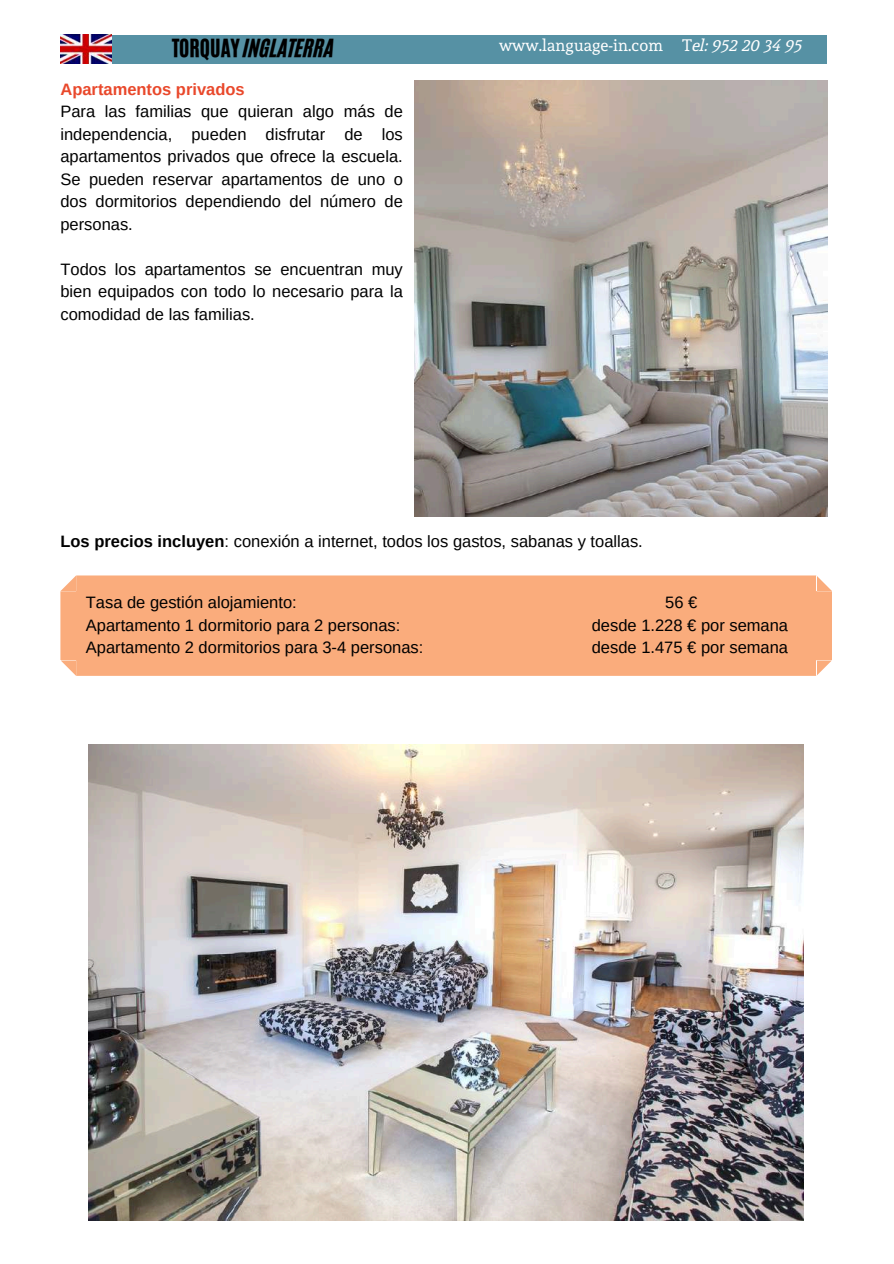
<style>
.page{position:relative;width:894px;height:1264px;background:#fff}
.page>*{position:absolute;margin:0;border:0;box-sizing:border-box;transform-origin:0 0}
.t1{font:21px "CA Generated";color:#000}
.t2{font:16.5px/22.5px "Arimo";color:#000;text-align:justify}
.t3{font:16.5px "Andada";color:#fff}
.t4{font:700 16.5px "Arimo";color:#e9482b}
.s1{font-family:"CA Generated"}
.s2{font-weight:700}
</style>
<div class="page">
<div style="left:101px;top:36px;width:725px;height:28px;background:#5691a4"></div>
<img style="left:60px;top:34px;width:51px;height:30px">
<div style="left:60px;top:575px;width:771px;height:101px;background:#faac7c"></div>
<img style="left:414px;top:81px;width:413px;height:435px">
<img style="left:89px;top:744px;width:714px;height:476px">
<p class="t1" style="left:172px;top:33px;width:164px">TORQUAY INGLATERRA</p>
<p class="t4" style="left:60px;top:80px;width:186px">Apartamentos privados</p>
<p class="t2" style="left:60px;top:100px;width:344px">Para las familias que quieran algo más de independencia, pueden disfrutar de los apartamentos privados que ofrece la escuela.<br>Se pueden reservar apartamentos de uno o dos dormitorios dependiendo del número de personas.</p>
<p class="t2" style="left:60px;top:258px;width:344px">Todos los apartamentos se encuentran muy bien equipados con todo lo necesario para la comodidad de las familias.</p>
<p class="t3" style="left:499px;top:35px;width:305px">www.language-in.com T<span class="s1">el: 952 20 34 95</span></p>
<p class="t2" style="left:60px;top:530px;width:583px"><span class="s2">Los precios incluyen</span>: conexión a internet, todos los gastos, sabanas y toallas.</p>
<p class="t2" style="left:86px;top:591px;width:339px;text-align:left">Tasa de gestión alojamiento:<br>Apartamento 1 dormitorio para 2 personas:<br>Apartamento 2 dormitorios para 3-4 personas:</p>
<p class="t2" style="left:591px;top:591px;width:198px;text-align:left;text-indent:73px">56 €<br>desde 1.228 € por semana desde 1.475 € por semana</p>
</div>
